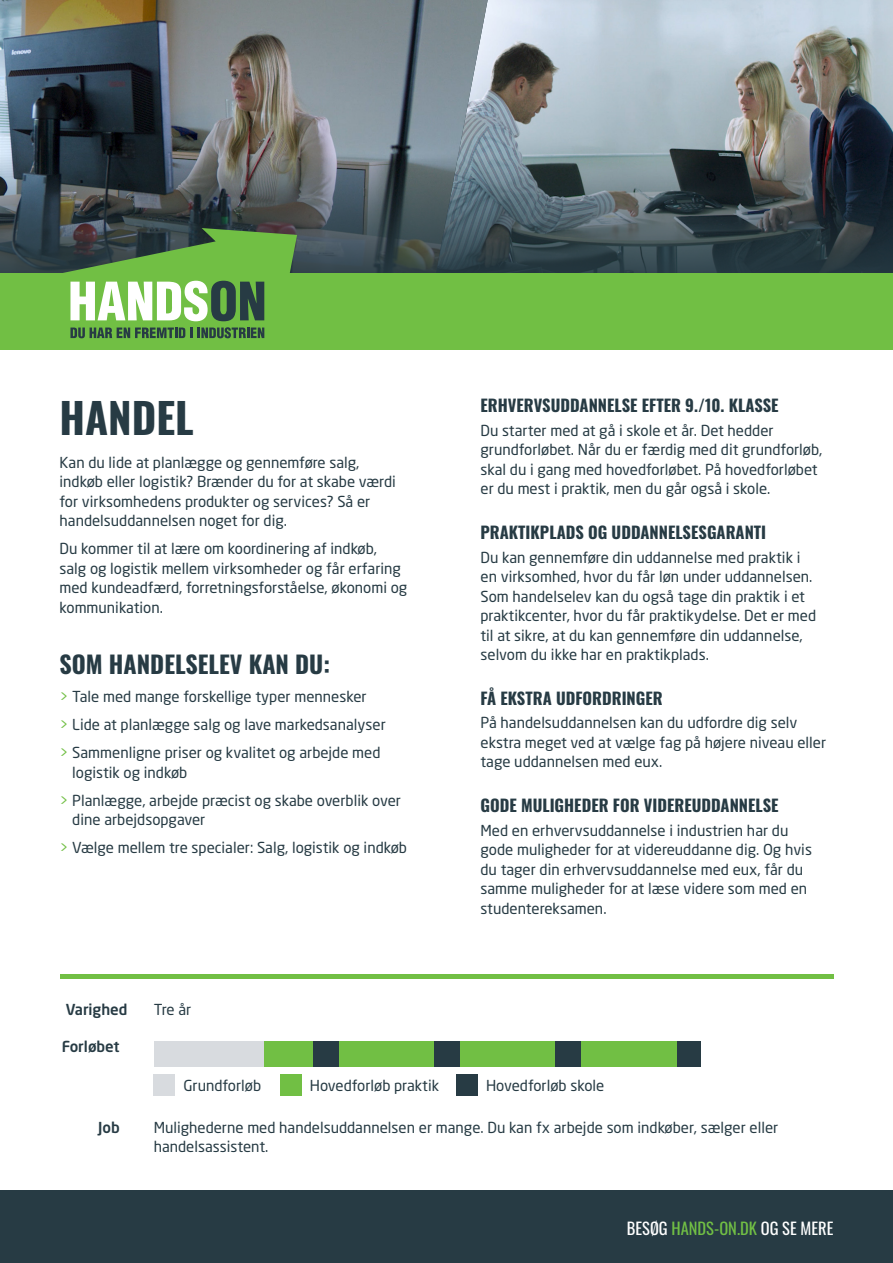
<style>
.page{position:relative;width:893px;height:1263px;background:#fff}
.page>*{position:absolute;margin:0;border:0;box-sizing:border-box;transform-origin:0 0}
.Overskrift_1{font:700 42px "Oswald";color:#273b44}
.Overskrift_2{font:700 24px "Oswald";color:#273b44}
.Overskrift_3{font:700 16.5px "Oswald";color:#273b44}
.Overskrift_3-2{font:16.5px "Oswald";color:#fff}
.Afsnit{font:15px/19.5px "Neo Sans W1 G";color:#273b44}
.Afsnit-2{font:500 15px "Neo Sans W1 G";color:#273b44}
.s1{color:#71bf44}
</style>
<div class="page">
<img style="left:488px;top:0;width:405px;height:154px">
<img style="left:0;top:0;width:488px;height:154px">
<svg style="left:0;top:154px;width:893px;height:119px;background:#435056"></svg>
<div style="left:0;top:273px;width:893px;height:77px;background:#71bf44"></div>
<div style="left:456px;top:1075px;width:22px;height:21px;background:#273b44"></div>
<hr style="left:60px;top:974px;width:773px;height:4px;background:#71bf44">
<div style="left:154px;top:1075px;width:21px;height:21px;background:#d8dbdf"></div>
<div style="left:280px;top:1075px;width:21px;height:21px;background:#71bf44"></div>
<div style="left:0;top:1191px;width:893px;height:72px;background:#273b44"></div>
<svg style="left:60px;top:228px;width:237px;height:111px"></svg>
<div style="left:263px;top:1041px;width:51px;height:25px;background:#71bf44"></div>
<div style="left:314px;top:1041px;width:25px;height:25px;background:#273b44"></div>
<div style="left:339px;top:1041px;width:96px;height:25px;background:#71bf44"></div>
<div style="left:435px;top:1041px;width:25px;height:25px;background:#273b44"></div>
<div style="left:677px;top:1041px;width:24px;height:25px;background:#273b44"></div>
<div style="left:154px;top:1041px;width:109px;height:25px;background:#d8dbdf"></div>
<div style="left:460px;top:1041px;width:96px;height:25px;background:#71bf44"></div>
<div style="left:556px;top:1041px;width:25px;height:25px;background:#273b44"></div>
<div style="left:581px;top:1041px;width:96px;height:25px;background:#71bf44"></div>
<p class="Overskrift_1" style="left:60px;top:396px;width:136px">HANDEL</p>
<p class="Afsnit" style="left:60px;top:452px;width:338px">Kan du lide at planlægge og gennemføre salg, indkøb eller logistik? Brænder du for at skabe værdi for virksomhedens produkter og services? Så er handelsuddannelsen noget for dig.</p>
<p class="Afsnit" style="left:60px;top:539px;width:349px">Du kommer til at lære om koordinering af indkøb, salg og logistik mellem virksomheder og får erfaring med kundeadfærd, forretningsforståelse, økonomi og kommunikation.</p>
<p class="Overskrift_2" style="left:60px;top:652px;width:272px">SOM HANDELSELEV KAN DU:</p>
<p class="Afsnit" style="left:60px;top:687px;width:309px"><span class="s1">&gt;</span> Tale med mange forskellige typer mennesker</p>
<p class="Afsnit" style="left:60px;top:715px;width:328px"><span class="s1">&gt;</span> Lide at planlægge salg og lave markedsanalyser</p>
<p class="Afsnit" style="left:72px;top:743px;width:310px;text-indent:-13px"><span class="s1">&gt;</span> Sammenligne priser og kvalitet og arbejde med logistik og indkøb</p>
<p class="Afsnit" style="left:72px;top:790px;width:330px;text-indent:-13px"><span class="s1">&gt;</span> Planlægge, arbejde præcist og skabe overblik over dine arbejdsopgaver</p>
<p class="Afsnit" style="left:60px;top:838px;width:349px"><span class="s1">&gt;</span> Vælge mellem tre specialer: Salg, logistik og indkøb</p>
<p class="Afsnit-2" style="left:66px;top:1000px;width:63px">Varighed</p>
<p class="Afsnit-2" style="left:62px;top:1037px;width:59px">Forløbet</p>
<p class="Afsnit" style="left:154px;top:1000px;width:39px">Tre år</p>
<p class="Afsnit" style="left:183px;top:1075px;width:79px">Grundforløb</p>
<p class="Afsnit" style="left:310px;top:1075px;width:131px">Hovedforløb praktik</p>
<p class="Overskrift_3" style="left:480px;top:397px;width:300px">ERHVERVSUDDANNELSE EFTER 9./10. KLASSE</p>
<p class="Afsnit" style="left:480px;top:420px;width:343px">Du starter med at gå i skole et år. Det hedder grundforløbet. Når du er færdig med dit grundforløb, skal du i gang med hovedforløbet. På hovedforløbet er du mest i praktik, men du går også i skole.</p>
<p class="Overskrift_3" style="left:480px;top:523px;width:287px">PRAKTIKPLADS OG UDDANNELSESGARANTI</p>
<p class="Afsnit" style="left:480px;top:547px;width:337px">Du kan gennemføre din uddannelse med praktik i en virksomhed, hvor du får løn under uddannelsen.<br>Som handelselev kan du også tage din praktik i et praktikcenter, hvor du får praktikydelse. Det er med til at sikre, at du kan gennemføre din uddannelse, selvom du ikke har en praktikplads.</p>
<p class="Overskrift_3" style="left:480px;top:689px;width:184px">FÅ EKSTRA UDFORDRINGER</p>
<p class="Afsnit" style="left:480px;top:713px;width:347px">På handelsuddannelsen kan du udfordre dig selv ekstra meget ved at vælge fag på højere niveau eller tage uddannelsen med eux.</p>
<p class="Overskrift_3" style="left:480px;top:796px;width:300px">GODE MULIGHEDER FOR VIDEREUDDANNELSE</p>
<p class="Afsnit" style="left:480px;top:820px;width:333px">Med en erhvervsuddannelse i industrien har du gode muligheder for at videreuddanne dig. Og hvis du tager din erhvervsuddannelse med eux, får du samme muligheder for at læse videre som med en studentereksamen.</p>
<p class="Afsnit" style="left:486px;top:1075px;width:120px">Hovedforløb skole</p>
<p class="Afsnit-2" style="left:98px;top:1118px;width:23px">Job</p>
<p class="Afsnit" style="left:154px;top:1117px;width:626px">Mulighederne med handelsuddannelsen er mange. Du kan fx arbejde som indkøber, sælger eller handelsassistent.</p>
<p class="Overskrift_3-2" style="left:627px;top:1214px;width:208px">BESØG <span class="s1">HANDS-ON.DK</span> OG SE MERE</p>
</div>
